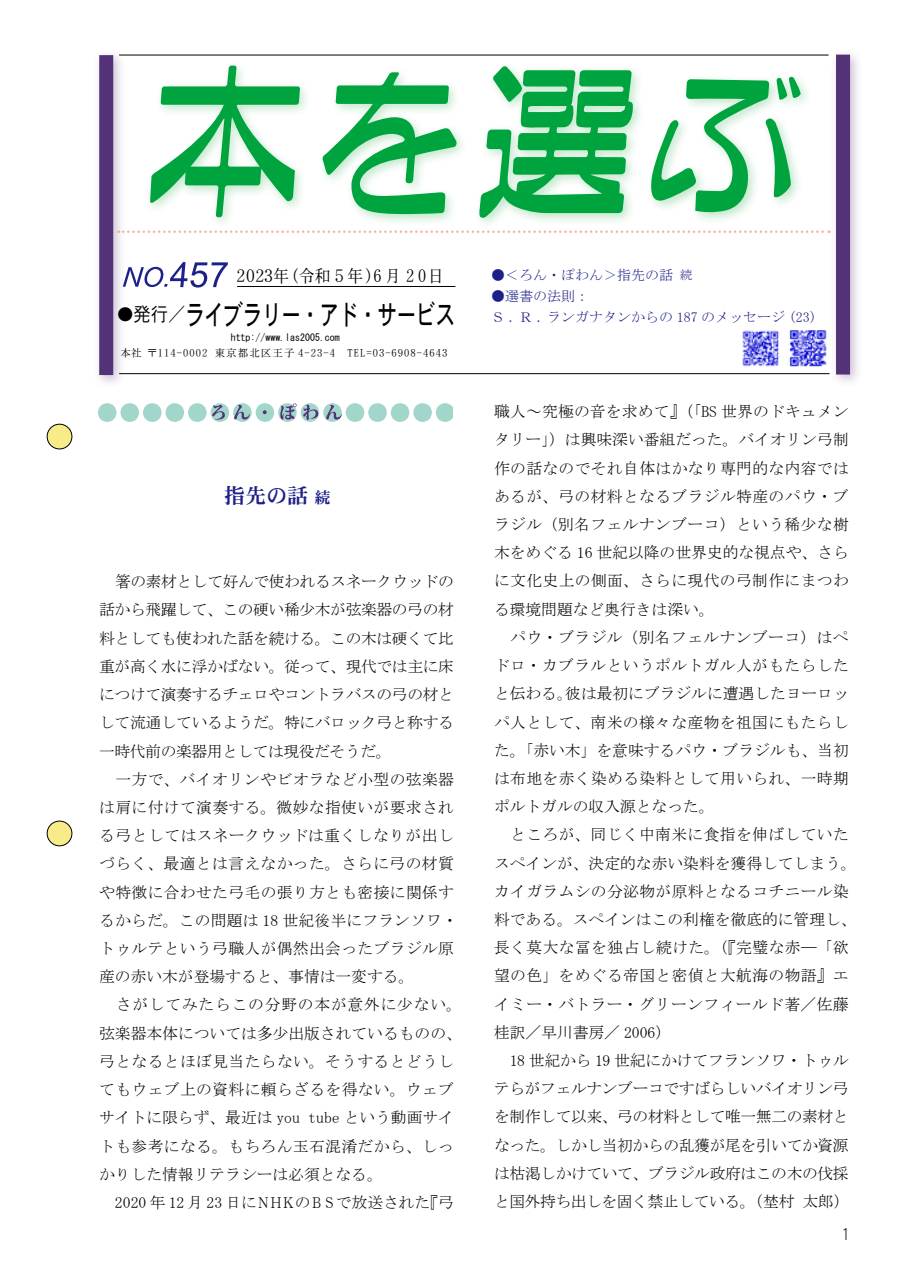
<style>
.page{position:relative;width:903px;height:1275px;background:#fff}
.page>*{position:absolute;margin:0;border:0;box-sizing:border-box;transform-origin:0 0}
.t1{font:28px "DFHS Gothic W5 WIN RKSJ H";letter-spacing:-.02em;color:#000;scale:.7 1}
.t2{font:21px "DFHS Mincho W7 WINP RKSJ H";color:#1d2088}
.t3{font:17.5px "DFHS Mincho W3 WIN RKSJ H";color:#000}
.t4{font:16.1px "DF Maru Gothic Lt WIN RKSJ H";color:#000}
.t5{font:15.75px/28.2px "MS Mincho";color:#000}
.t6{font:14px/21px "MS Mincho";color:#1d2088}
.t7{font:10.5px "DFHS Mincho W3 WIN RKSJ H";letter-spacing:.1em;color:#000}
.t8{font:9.97px "MS Gothic";color:#000}
.s1{font-size:12.25px}
.s2{font-family:"DFHS Mincho W3 WIN RKSJ H";font-size:15.75px}
.s3{font-family:"DFHS Gothic W3 WING RKSJ H";font-size:19.25px}
.s4{font-size:15.75px}
</style>
<div class="page">
<hr style="left:119px;top:373px;width:710px;height:1px;background:#000">
<hr style="left:237px;top:286px;width:218px;height:1px;background:#000">
<svg style="left:98px;top:403px;width:355px;height:19px"></svg>
<hr style="left:119px;top:55px;width:709px;height:1px;background:#000">
<div style="left:93px;top:49px;width:33px;height:339px;background:#533278;opacity:.3"></div>
<div style="left:99px;top:55px;width:14px;height:320px;background:#533278"></div>
<div style="left:830px;top:48px;width:33px;height:339px;background:#533278;opacity:.3"></div>
<div style="left:836px;top:55px;width:14px;height:319px;background:#533278"></div>
<svg style="left:118px;top:230px;width:711px;height:3px"></svg>
<div style="left:145px;top:60px;width:668px;height:170px;background:#009f2d;opacity:.25"></div>
<svg style="left:150px;top:66px;width:150px;height:151px"></svg>
<svg style="left:322px;top:72px;width:135px;height:142px"></svg>
<svg style="left:479px;top:66px;width:155px;height:152px"></svg>
<svg style="left:649px;top:76px;width:151px;height:138px"></svg>
<div style="left:47px;top:424px;width:25px;height:25px;background:#f8eb8a;border-radius:50%"></div>
<div style="left:47px;top:424px;width:25px;height:25px;border:1px solid #000;border-radius:50%"></div>
<div style="left:47px;top:821px;width:25px;height:25px;background:#f8eb8a;border-radius:50%"></div>
<div style="left:47px;top:821px;width:25px;height:25px;border:1px solid #000;border-radius:50%"></div>
<img style="left:789px;top:330px;width:38px;height:37px">
<img style="left:742px;top:330px;width:37px;height:37px">
<svg style="left:123px;top:262px;width:105px;height:26px"></svg>
<p class="t3" style="left:237px;top:267px;width:209px">2023年（令和５年）6 月 2 0日</p>
<p class="t6" style="left:491px;top:264px;width:203px">●＜ろん・ぽわん＞指先の話 <span class="s1">続</span></p>
<p class="t6" style="left:491px;top:285px;width:327px">●選書の法則：<br>Ｓ . Ｒ . ランガナタンからの 187 のメッセージ (23)</p>
<h1 class="t1" style="left:118px;top:301px;width:483px"><span class="s2">●</span><span class="s3">発行／</span>ライブラリー・アド・サービス</h1>
<p class="t7" style="left:121px;top:347px;width:328px">本社 〒114-0002 東京都北区王子 4-23-4　TEL=03-6908-4643</p>
<p class="t8" style="left:231px;top:332px;width:111px">http://www.las2005.com</p>
<h2 class="t2" style="left:224px;top:485px;width:108px">指先の話 <span class="s4">続</span></h2>
<p class="t5" style="left:99px;top:567px;width:364px">　箸の素材として好んで使われるスネークウッドの話から飛躍して、この硬い稀少木が弦楽器の弓の材料としても使われた話を続ける。この木は硬くて比重が高く水に浮かばない。従って、現代では主に床につけて演奏するチェロやコントラバスの弓の材として流通しているようだ。特にバロック弓と称する一時代前の楽器用としては現役だそうだ。<br>　一方で、バイオリンやビオラなど小型の弦楽器は肩に付けて演奏する。微妙な指使いが要求される弓としてはスネークウッドは重くしなりが出しづらく、最適とは言えなかった。さらに弓の材質や特徴に合わせた弓毛の張り方とも密接に関係するからだ。この問題は 18 世紀後半にフランソワ・トゥルテという弓職人が偶然出会ったブラジル原産の赤い木が登場すると、事情は一変する。<br>　さがしてみたらこの分野の本が意外に少ない。弦楽器本体については多少出版されているものの、弓となるとほぼ見当たらない。そうするとどうしてもウェブ上の資料に頼らざるを得ない。ウェブサイトに限らず、最近は you tube という動画サイトも参考になる。もちろん玉石混淆だから、しっかりした情報リテラシーは必須となる。<br>　2020 年 12 月 23 日にＮＨＫのＢＳで放送された『弓</p>
<p class="t5" style="left:494px;top:397px;width:364px">職人～究極の音を求めて』（「BS 世界のドキュメンタリー」）は興味深い番組だった。バイオリン弓制作の話なのでそれ自体はかなり専門的な内容ではあるが、弓の材料となるブラジル特産のパウ・ブラジル（別名フェルナンブーコ）という稀少な樹木をめぐる 16 世紀以降の世界史的な視点や、さらに文化史上の側面、さらに現代の弓制作にまつわる環境問題など奥行きは深い。<br>　パウ・ブラジル（別名フェルナンブーコ）はペドロ・カブラルというポルトガル人がもたらしたと伝わる。彼は最初にブラジルに遭遇したヨーロッパ人として、南米の様々な産物を祖国にもたらした。「赤い木」を意味するパウ・ブラジルも、当初は布地を赤く染める染料として用いられ、一時期ポルトガルの収入源となった。<br>　ところが、同じく中南米に食指を伸ばしていたスペインが、決定的な赤い染料を獲得してしまう。カイガラムシの分泌物が原料となるコチニール染料である。スペインはこの利権を徹底的に管理し、長く莫大な冨を独占し続けた。（『完璧な赤―「欲望の色」をめぐる帝国と密偵と大航海の物語』エイミー・バトラー・グリーンフィールド著／佐藤桂訳／早川書房／ 2006）<br>　18 世紀から 19 世紀にかけてフランソワ・トゥルテらがフェルナンブーコですばらしいバイオリン弓を制作して以来、弓の材料として唯一無二の素材となった。しかし当初からの乱獲が尾を引いてか資源は枯渇しかけていて、ブラジル政府はこの木の伐採と国外持ち出しを固く禁止している。（埜村 太郎）</p>
<p class="t4" style="left:842px;top:1226px;width:10px">1</p>
</div>
